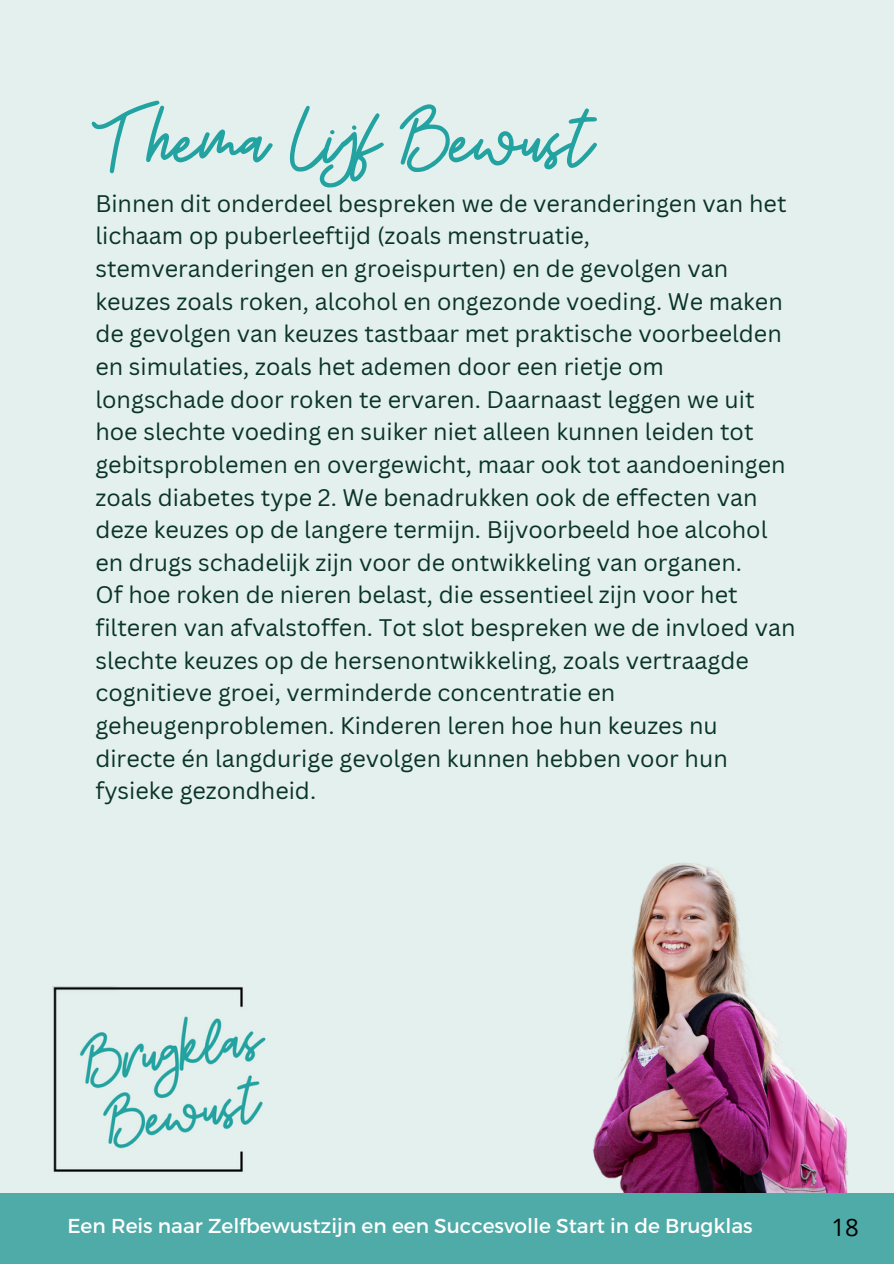
<style>
.page{position:relative;width:894px;height:1264px;background:#fff}
.page>*{position:absolute;margin:0;border:0;box-sizing:border-box;transform-origin:0 0}
.t1{font:84.9px "Beauty Salon Script";color:#22a2a0}
.t2{font:24px "Open Sans";color:#000}
.t3{font:23.4px/32.5px "Canva Sans";color:#0a3428}
.t4{font:20.1px "Montserrat";color:#fff}
</style>
<div class="page">
<div style="left:0;top:0;width:893px;height:1263px;background:#e4f0ed"></div>
<div style="left:0;top:1192px;width:893px;height:71px;background:#4eaba7"></div>
<img style="left:52px;top:986px;width:214px;height:186px">
<img style="left:592px;top:863px;width:256px;height:329px">
<p class="t1" style="left:95px;top:99px;width:499px">Thema Lijf Bewust</p>
<h1 class="t3" style="left:95px;top:186px;width:701px">Binnen dit onderdeel bespreken we de veranderingen van het lichaam op puberleeftijd (zoals menstruatie, stemveranderingen en groeispurten) en de gevolgen van keuzes zoals roken, alcohol en ongezonde voeding. We maken de gevolgen van keuzes tastbaar met praktische voorbeelden en simulaties, zoals het ademen door een rietje om longschade door roken te ervaren. Daarnaast leggen we uit hoe slechte voeding en suiker niet alleen kunnen leiden tot gebitsproblemen en overgewicht, maar ook tot aandoeningen zoals diabetes type 2. We benadrukken ook de effecten van deze keuzes op de langere termijn. Bijvoorbeeld hoe alcohol en drugs schadelijk zijn voor de ontwikkeling van organen.<br>Of hoe roken de nieren belast, die essentieel zijn voor het filteren van afvalstoffen. Tot slot bespreken we de invloed van slechte keuzes op de hersenontwikkeling, zoals vertraagde cognitieve groei, verminderde concentratie en geheugenproblemen. Kinderen leren hoe hun keuzes nu directe én langdurige gevolgen kunnen hebben voor hun fysieke gezondheid.</h1>
<h2 class="t4" style="left:67px;top:1212px;width:686px">Een Reis naar Zelfbewustzijn en een Succesvolle Start in de Brugklas</h2>
<p class="t2" style="left:831px;top:1210px;width:29px">18</p>
</div>
